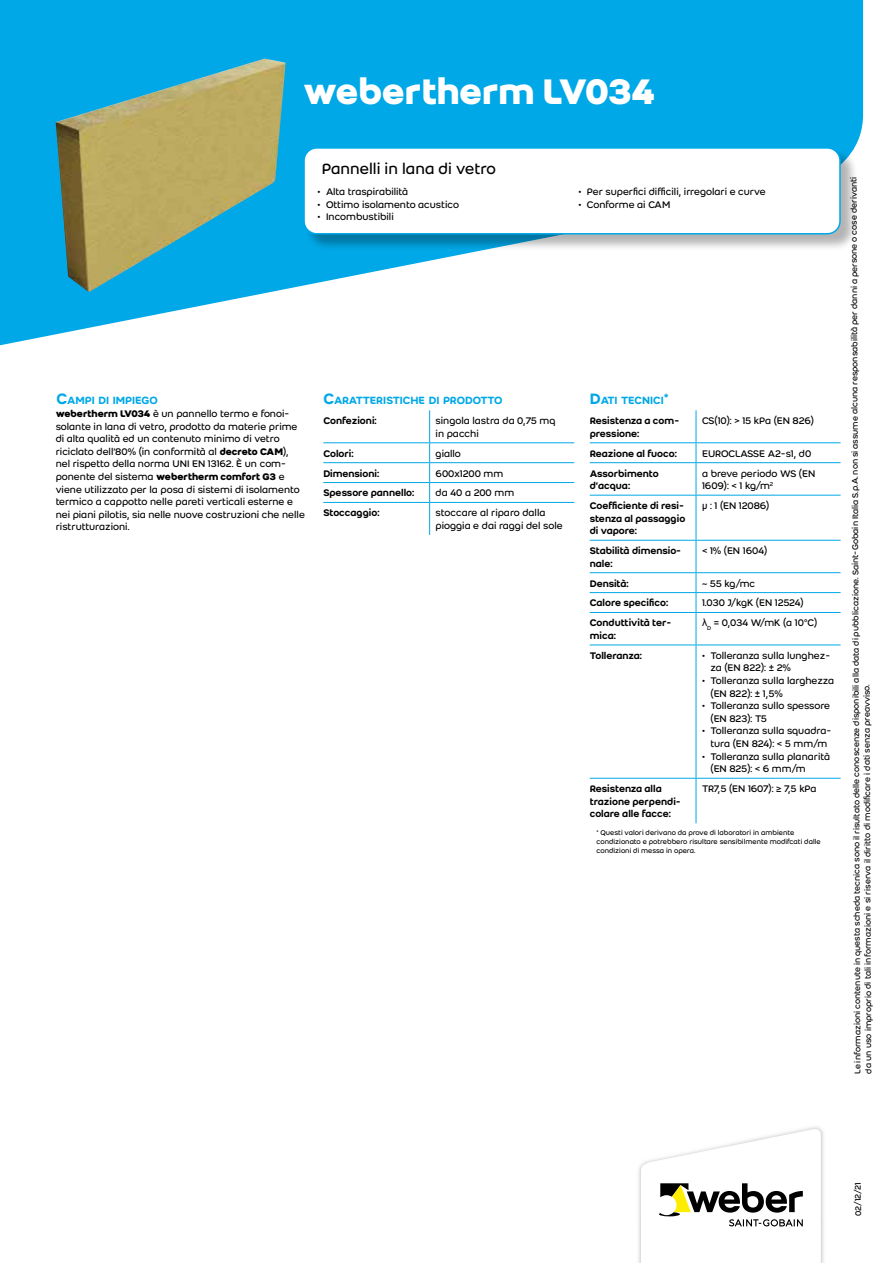
<style>
.page{position:relative;width:893px;height:1263px;background:#fff}
.page>*{position:absolute;margin:0;border:0;box-sizing:border-box;transform-origin:0 0}
.t1{font:700 39px "Weber";color:#fff}
.t2{font:16.5px "Weber";color:#000}
.t3{font:500 11.55px "Weber";letter-spacing:-.01em;color:#00a8e7}
.t4{font:10.5px/12.6px "Weber";color:#000}
.t5{font:500 10.5px/12.6px "Weber";color:#000}
.t6{font:9px/11.9px "Weber";letter-spacing:-.005em;color:#000}
.t7{font:7.5px/9px "Weber";color:#000}
.s1{font-size:16.5px}
.s2{font-weight:700}
.s3{font-family:"Arial"}
</style>
<div class="page">
<img style="left:638px;top:1127px;width:186px;height:136px">
<svg style="left:641px;top:1128px;width:180px;height:135px"></svg>
<svg style="left:0;top:0;width:863px;height:345px;fill:#00a8e7"></svg>
<hr style="left:429px;top:410px;width:1px;height:32px;background:#00a8e7">
<hr style="left:323px;top:442px;width:107px;height:1px;background:#00a8e7">
<hr style="left:430px;top:442px;width:144px;height:1px;background:#00a8e7">
<hr style="left:323px;top:462px;width:107px;height:1px;background:#00a8e7">
<hr style="left:430px;top:462px;width:144px;height:1px;background:#00a8e7">
<hr style="left:323px;top:482px;width:107px;height:1px;background:#00a8e7">
<hr style="left:430px;top:482px;width:144px;height:1px;background:#00a8e7">
<svg style="left:429px;top:443px;width:1px;height:59px"></svg>
<hr style="left:323px;top:502px;width:107px;height:1px;background:#00a8e7">
<hr style="left:430px;top:502px;width:144px;height:1px;background:#00a8e7">
<hr style="left:429px;top:503px;width:1px;height:32px;background:#00a8e7">
<hr style="left:696px;top:410px;width:1px;height:32px;background:#00a8e7">
<hr style="left:590px;top:442px;width:106px;height:1px;background:#00a8e7">
<hr style="left:696px;top:442px;width:145px;height:1px;background:#00a8e7">
<svg style="left:696px;top:443px;width:1px;height:19px"></svg>
<hr style="left:590px;top:462px;width:106px;height:1px;background:#00a8e7">
<hr style="left:696px;top:462px;width:145px;height:1px;background:#00a8e7">
<hr style="left:696px;top:463px;width:1px;height:32px;background:#00a8e7">
<hr style="left:590px;top:495px;width:106px;height:1px;background:#00a8e7">
<hr style="left:696px;top:495px;width:145px;height:1px;background:#00a8e7">
<hr style="left:696px;top:495px;width:1px;height:45px;background:#00a8e7">
<hr style="left:590px;top:540px;width:106px;height:1px;background:#00a8e7">
<hr style="left:696px;top:540px;width:145px;height:1px;background:#00a8e7">
<hr style="left:696px;top:541px;width:1px;height:31px;background:#00a8e7">
<hr style="left:590px;top:572px;width:106px;height:1px;background:#00a8e7">
<hr style="left:696px;top:572px;width:145px;height:1px;background:#00a8e7">
<hr style="left:590px;top:592px;width:106px;height:1px;background:#00a8e7">
<hr style="left:696px;top:592px;width:145px;height:1px;background:#00a8e7">
<svg style="left:696px;top:573px;width:1px;height:39px"></svg>
<hr style="left:590px;top:612px;width:106px;height:1px;background:#00a8e7">
<hr style="left:696px;top:612px;width:145px;height:1px;background:#00a8e7">
<hr style="left:696px;top:613px;width:1px;height:32px;background:#00a8e7">
<hr style="left:590px;top:645px;width:106px;height:1px;background:#00a8e7">
<hr style="left:696px;top:645px;width:145px;height:1px;background:#00a8e7">
<hr style="left:696px;top:645px;width:1px;height:133px;background:#00a8e7">
<hr style="left:590px;top:778px;width:106px;height:1px;background:#00a8e7">
<hr style="left:696px;top:778px;width:145px;height:1px;background:#00a8e7">
<hr style="left:696px;top:779px;width:1px;height:44px;background:#00a8e7">
<img style="left:56px;top:59px;width:229px;height:233px">
<div style="left:304px;top:148px;width:554px;height:104px;background:#000;opacity:.3"></div>
<div style="left:304px;top:148px;width:536px;height:86px;background:#fff;border-radius:13px"></div>
<div style="left:303px;top:147px;width:538px;height:88px;border:2px solid #00a8e7;border-radius:13px"></div>
<h1 class="t1" style="left:303px;top:62px;width:354px">webertherm LV034</h1>
<h2 class="t2" style="left:322px;top:157px;width:176px">Pannelli in lana di vetro</h2>
<p class="t4" style="left:318px;top:185px;width:92px">• Alta traspirabilità</p>
<p class="t4" style="left:318px;top:198px;width:143px">• Ottimo isolamento acustico</p>
<p class="t4" style="left:318px;top:210px;width:78px">• Incombustibili</p>
<p class="t4" style="left:578px;top:185px;width:189px">• Per superfici difficili, irregolari e curve</p>
<p class="t4" style="left:578px;top:198px;width:93px">• Conforme ai CAM</p>
<p class="t3" style="left:56px;top:392px;width:103px"><span class="s1">C</span>AMPI DI IMPIEGO</p>
<p class="t4" style="left:56px;top:407px;width:251px"><span class="s2">webertherm LV034</span> è un pannello termo e fonoi&shy;solante in lana di vetro, prodotto da materie prime di alta qualità ed un contenuto minimo di vetro riciclato dell’80% (in conformità al <span class="s2">decreto CAM</span>), nel rispetto della norma UNI EN 13162. È un com&shy;ponente del sistema <span class="s2">webertherm comfort G3</span> e viene utilizzato per la posa di sistemi di isolamento termico a cappotto nelle pareti verticali esterne e nei piani pilotis, sia nelle nuove costruzioni che nelle ristrutturazioni.</p>
<p class="t3" style="left:323px;top:392px;width:181px"><span class="s1">C</span>ARATTERISTICHE DI PRODOTTO</p>
<p class="t5" style="left:323px;top:414px;width:55px">Confezioni:</p>
<p class="t4" style="left:436px;top:414px;width:121px">singola lastra da 0,75 mq in pacchi</p>
<p class="t5" style="left:323px;top:447px;width:32px">Colori:</p>
<p class="t4" style="left:436px;top:447px;width:27px">giallo</p>
<p class="t5" style="left:323px;top:467px;width:58px">Dimensioni:</p>
<p class="t4" style="left:436px;top:467px;width:69px">600x1200 mm</p>
<p class="t5" style="left:323px;top:487px;width:93px">Spessore pannello:</p>
<p class="t4" style="left:436px;top:487px;width:80px">da 40 a 200 mm</p>
<p class="t5" style="left:323px;top:506px;width:58px">Stoccaggio:</p>
<p class="t4" style="left:436px;top:506px;width:129px">stoccare al riparo dalla pioggia e dai raggi del sole</p>
<p class="t3" style="left:590px;top:392px;width:81px"><span class="s1">D</span>ATI TECNICI<span class="s1">*</span></p>
<p class="t5" style="left:590px;top:414px;width:91px">Resistenza a com&shy;pressione:</p>
<p class="t4" style="left:702px;top:414px;width:113px">CS(10): &gt; 15 kPa (EN 826)</p>
<p class="t5" style="left:590px;top:447px;width:89px">Reazione al fuoco:</p>
<p class="t4" style="left:702px;top:447px;width:111px">EUROCLASSE A2-s1, d0</p>
<p class="t5" style="left:590px;top:467px;width:71px">Assorbimento d’acqua:</p>
<p class="t4" style="left:702px;top:467px;width:115px">a breve periodo WS (EN<br>1609): &lt; 1 kg/m<sup>2</sup></p>
<p class="t5" style="left:590px;top:499px;width:97px">Coefficiente di resi&shy;stenza al passaggio di vapore:</p>
<p class="t4" style="left:702px;top:499px;width:69px">μ : 1 (EN 12086)</p>
<p class="t5" style="left:590px;top:544px;width:93px">Stabilità dimensio&shy;nale:</p>
<p class="t4" style="left:702px;top:544px;width:67px">&lt; 1% (EN 1604)</p>
<p class="t5" style="left:590px;top:577px;width:40px">Densità:</p>
<p class="t4" style="left:702px;top:577px;width:55px">~ 55 kg/mc</p>
<p class="t5" style="left:590px;top:597px;width:80px">Calore specifico:</p>
<p class="t4" style="left:702px;top:597px;width:103px">1.030 J/kgK (EN 12524)</p>
<p class="t5" style="left:590px;top:616px;width:83px">Conduttività ter&shy;mica:</p>
<p class="t4" style="left:702px;top:616px;width:117px"><span class="s3">λ</span><sub>D</sub> = 0,034 W/mK (a 10°C)</p>
<p class="t5" style="left:590px;top:649px;width:54px">Tolleranza:</p>
<p class="t4" style="left:710px;top:649px;width:121px;text-indent:-9px">• Tolleranza sulla lunghez&shy;za (EN 822): ± 2%</p>
<p class="t4" style="left:710px;top:674px;width:125px;text-indent:-9px">• Tolleranza sulla larghezza (EN 822): ± 1,5%</p>
<p class="t4" style="left:710px;top:699px;width:121px;text-indent:-9px">• Tolleranza sullo spessore (EN 823): T5</p>
<p class="t4" style="left:702px;top:725px;width:131px;text-align:center">• Tolleranza sulla squadra&shy;tura (EN 824): &lt; 5 mm/m</p>
<p class="t4" style="left:710px;top:750px;width:121px;text-indent:-9px">• Tolleranza sulla planarità (EN 825): &lt; 6 mm/m</p>
<p class="t5" style="left:590px;top:782px;width:93px">Resistenza alla trazione perpendi&shy;colare alle facce:</p>
<p class="t4" style="left:702px;top:782px;width:116px">TR7,5 (EN 1607): ≥ 7,5 kPa</p>
<p class="t7" style="left:596px;top:828px;width:226px">* Questi valori derivano da prove di laboratori in ambiente condizionato e potrebbero risultare sensibilmente modifcati dalle condizioni di messa in opera.</p>
<p class="t6" style="left:850px;top:1074px;width:899px;rotate:-90deg">Le informazioni contenute in questa scheda tecnica sono il risultato delle conoscenze disponibili alla data di pubblicazione. Saint-Gobain Italia S.p.A. non si assume alcuna responsabilità per danni a persone o cose derivanti da un uso improprio di tali informazioni e si riserva il diritto di modificare i dati senza preavviso.</p>
<p class="t6" style="left:852px;top:1215px;width:34px;rotate:-90deg">02/12/21</p>
</div>
